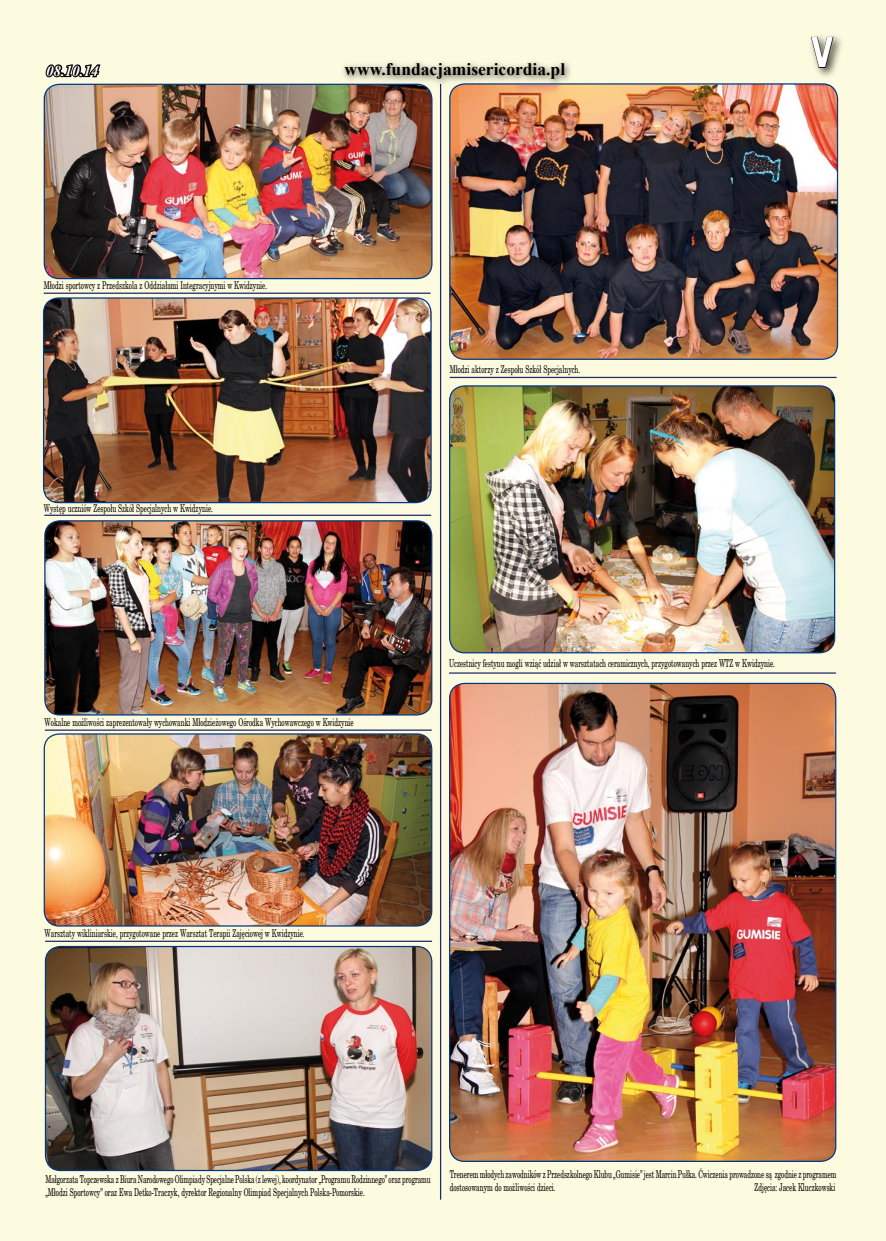
<style>
.page{position:relative;width:886px;height:1241px;background:#fff}
.page>*{position:absolute;margin:0;border:0;box-sizing:border-box;transform-origin:0 0}
.t1{font:700 41.25px "Verdana";color:#fff;scale:.7 1}
.t2{font:700 17.5px "Times New Roman";color:#000}
.t3{font:italic 700 15px "Times New Roman";color:#fff}
.t4{font:10.62px/12.9px "New Brunswick";color:#000;scale:.6 1}
</style>
<div class="page">
<div style="left:0;top:0;width:886px;height:1240px;background:#fcfadf"></div>
<div style="left:806px;top:31px;width:39px;height:49px;background:#000;opacity:.75"></div>
<div style="left:340px;top:58px;width:234px;height:30px;background:#000;opacity:.75"></div>
<svg style="left:44px;top:37px;width:795px;height:42px"></svg>
<img style="left:450px;top:84px;width:387px;height:275px;border-radius:15px">
<div style="left:449px;top:83px;width:389px;height:277px;border:1px solid #003882;border-radius:15px"></div>
<img style="left:44px;top:298px;width:387px;height:204px;border-radius:15px">
<div style="left:43px;top:297px;width:389px;height:206px;border:1px solid #003882;border-radius:15px"></div>
<img style="left:450px;top:386px;width:384px;height:266px;border-radius:15px">
<div style="left:449px;top:385px;width:386px;height:268px;border:1px solid #003882;border-radius:15px"></div>
<img style="left:45px;top:521px;width:387px;height:193px;border-radius:15px">
<div style="left:44px;top:520px;width:388px;height:195px;border:1px solid #003882;border-radius:15px"></div>
<img style="left:44px;top:733px;width:388px;height:192px;border-radius:15px">
<div style="left:44px;top:733px;width:388px;height:193px;border:1px solid #003882;border-radius:15px"></div>
<img style="left:44px;top:84px;width:388px;height:194px;border-radius:15px">
<div style="left:44px;top:84px;width:388px;height:195px;border:1px solid #003882;border-radius:15px"></div>
<img style="left:45px;top:946px;width:387px;height:224px;border-radius:15px">
<div style="left:45px;top:945px;width:387px;height:225px;border:1px solid #003882;border-radius:15px"></div>
<hr style="left:44px;top:292px;width:387px;height:2px;background:#202867">
<hr style="left:440px;top:84px;width:1px;height:1115px;background:#202867">
<hr style="left:44px;top:514px;width:387px;height:2px;background:#202867">
<hr style="left:45px;top:729px;width:387px;height:1px;background:#202867">
<hr style="left:45px;top:940px;width:387px;height:1px;background:#202867">
<hr style="left:449px;top:672px;width:387px;height:1px;background:#202867">
<img style="left:450px;top:683px;width:386px;height:478px;border-radius:15px">
<hr style="left:450px;top:377px;width:386px;height:1px;background:#202867">
<h3 class="t3" style="left:46px;top:60px;width:54px">08.10.14</h3>
<h2 class="t2" style="left:344px;top:57px;width:222px">www.fundacjamisericordia.pl</h2>
<h1 class="t1" style="left:811px;top:26px;width:33px">V</h1>
<p class="t4" style="left:44px;top:279px;width:374px">Młodzi sportowcy z Przedszkola z Oddziałami Integracyjnymi w Kwidzynie.</p>
<p class="t4" style="left:44px;top:501px;width:283px">Występ uczniów Zespołu Szkół Specjalnych w Kwidzynie.</p>
<p class="t4" style="left:45px;top:715px;width:517px">Wokalne możliwości zaprezentowały wychowanki Młodzieżowego Ośrodka Wychowawczego w Kwidzynie</p>
<p class="t4" style="left:45px;top:926px;width:435px">Warsztaty wikliniarskie, przygotowane przez Warsztat Terapii Zajęciowej w Kwidzynie.</p>
<p class="t4" style="left:450px;top:362px;width:219px">Młodzi aktorzy z Zespołu Szkół Specjalnych.</p>
<p class="t4" style="left:449px;top:656px;width:545px">Uczestnicy festynu mogli wziąć udział w warsztatach ceramicznych, przygotowanych przez WTZ w Kwidzynie.</p>
<p class="t4" style="left:45px;top:1171px;width:644px">Małgorzata Topczewska z Biura Narodowego Olimpiady Specjalne Polska (z lewej), koordynator „Programu Rodzinnego” oraz programu „Młodzi Sportowcy” oraz Ewa Detko-Traczyk, dyrektor Regionalny Olimpiad Specjalnych Polska-Pomorskie.</p>
<p class="t4" style="left:450px;top:1166px;width:646px">Trenerem młodych zawodników z Przedszkolnego Klubu „Gumisie” jest Marcin Pułka. Ćwiczenia prowadzone są zgodnie z programem dostosowanym do możliwości dzieci.</p>
<p class="t4" style="left:754px;top:1179px;width:136px">Zdjęcia: Jacek Kluczkowski</p>
</div>
